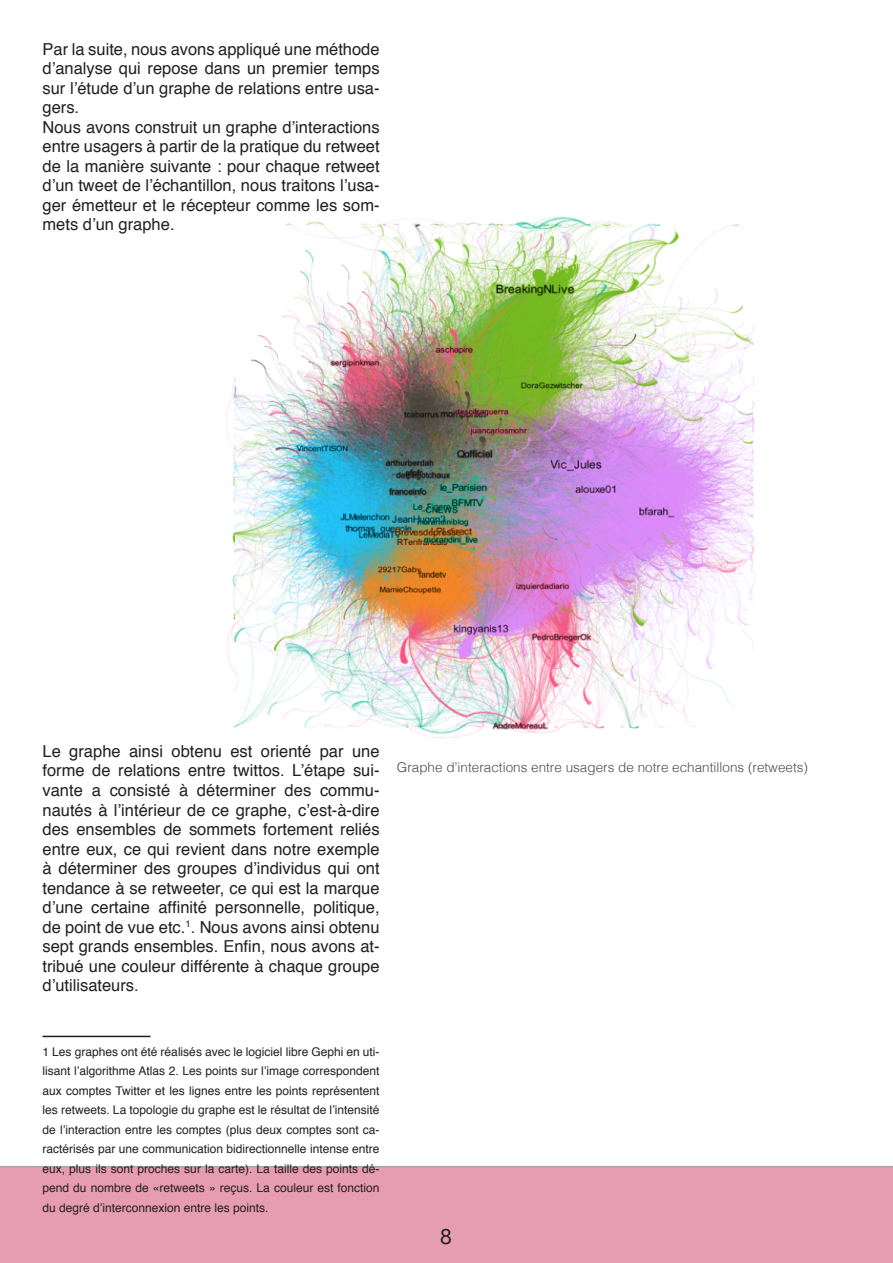
<style>
.page{position:relative;width:893px;height:1263px;background:#fff}
.page>*{position:absolute;margin:0;border:0;box-sizing:border-box;transform-origin:0 0}
.t1{font:19.5px "Geneva";color:#231f20}
.t2{font:16.5px/19.5px "Helvetica";color:#231f20;text-align:justify}
.légende{font:300 13.5px "Helvetica";color:#4a4c55}
.NBP{font:12px/19.5px "Helvetica";color:#231f20;text-align:justify}
</style>
<div class="page">
<div style="left:0;top:1166px;width:893px;height:97px;background:#e79db1"></div>
<img style="left:226px;top:216px;width:529px;height:523px">
<hr style="left:43px;top:1036px;width:108px;height:1px;background:#231f20">
<p class="t2" style="left:43px;top:40px;width:339px">Par la suite, nous avons appliqué une méthode d’analyse qui repose dans un premier temps sur l’étude d’un graphe de relations entre usa&shy;gers.</p>
<p class="t2" style="left:43px;top:118px;width:339px">Nous avons construit un graphe d’interactions entre usagers à partir de la pratique du retweet de la manière suivante : pour chaque retweet d’un tweet de l’échantillon, nous traitons l’usa&shy;ger émetteur et le récepteur comme les som&shy;mets d’un graphe.</p>
<p class="t2" style="left:43px;top:742px;width:339px">Le graphe ainsi obtenu est orienté par une forme de relations entre twittos. L’étape sui&shy;vante a consisté à déterminer des commu&shy;nautés à l’intérieur de ce graphe, c’est-à-dire des ensembles de sommets fortement reliés entre eux, ce qui revient dans notre exemple à déterminer des groupes d’individus qui ont tendance à se retweeter, ce qui est la marque d’une certaine affinité personnelle, politique, de point de vue etc.<sup>1</sup>. Nous avons ainsi obtenu sept grands ensembles. Enfin, nous avons at&shy;tribué une couleur différente à chaque groupe d’utilisateurs.</p>
<p class="légende" style="left:397px;top:755px;width:413px">Graphe d’interactions entre usagers de notre echantillons (retweets)</p>
<p class="NBP" style="left:43px;top:1042px;width:339px">1 Les graphes ont été réalisés avec le logiciel libre Gephi en uti&shy;lisant l’algorithme Atlas 2. Les points sur l’image correspondent aux comptes Twitter et les lignes entre les points représentent les retweets. La topologie du graphe est le résultat de l’intensité de l’interaction entre les comptes (plus deux comptes sont ca&shy;ractérisés par une communication bidirectionnelle intense entre eux, plus ils sont proches sur la carte). La taille des points dé&shy;pend du nombre de «retweets » reçus. La couleur est fonction du degré d’interconnexion entre les points.</p>
<p class="t1" style="left:439px;top:1226px;width:15px">8</p>
</div>
